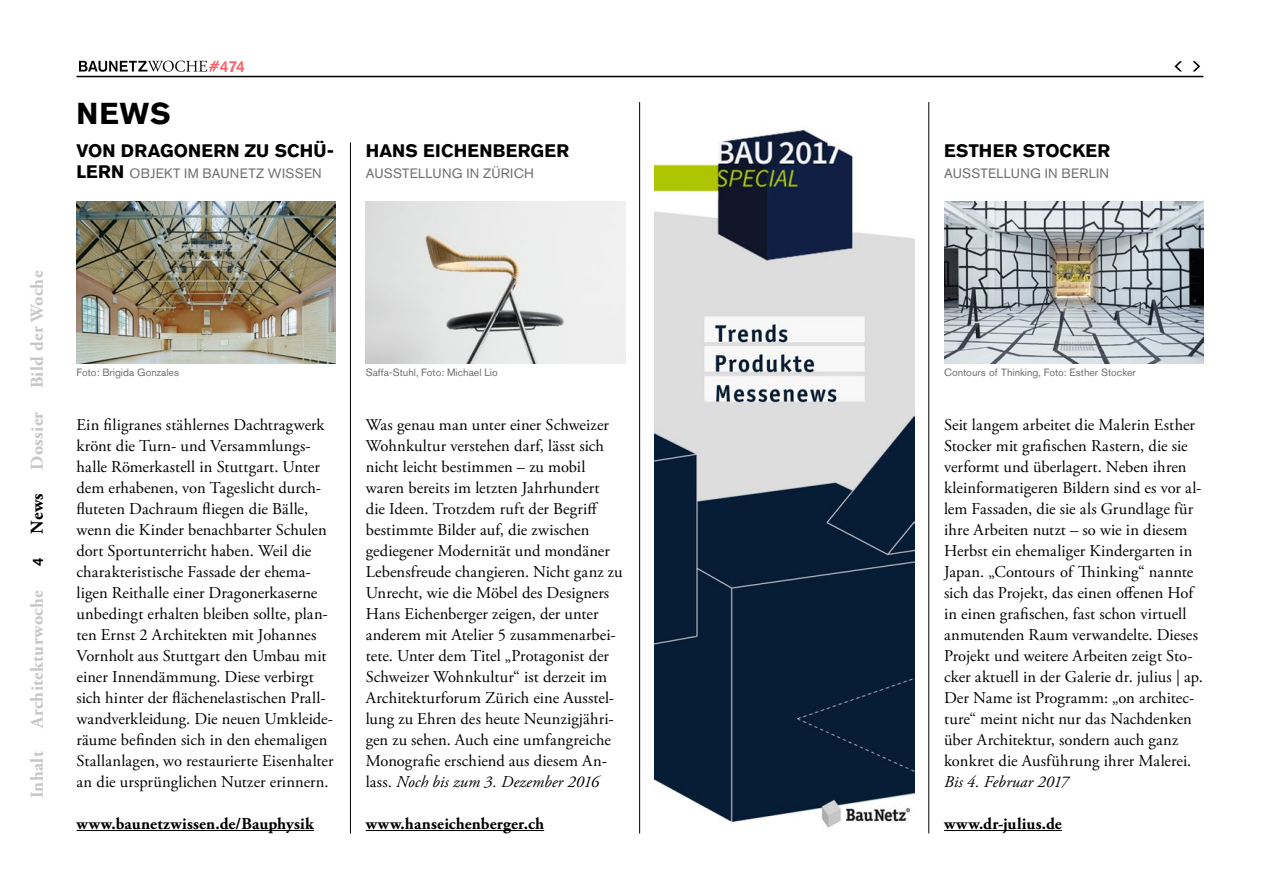
<style>
.page{position:relative;width:1263px;height:893px;background:#fff}
.page>*{position:absolute;margin:0;border:0;box-sizing:border-box;transform-origin:0 0}
.t1{font:700 30px "Akzidenz Grotesk BQ";color:#000}
.t2{font:700 18px "Akzidenz Grotesk BQ";letter-spacing:.015em;color:#000}
.t3{font:700 18px "Adobe Garamond Pro";letter-spacing:.02em;color:#c6c6c6}
.t4{font:700 18px "Adobe Garamond Pro";color:#000}
.t5{font:16.5px/21px "Adobe Garamond Pro";letter-spacing:.005em;color:#000}
.t6{font:700 16.5px "Adobe Garamond Pro";letter-spacing:.01em;color:#000}
.t7{font:italic 16.5px "Adobe Garamond Pro";letter-spacing:.005em;color:#000}
.t8{font:500 15.75px "Akzidenz Grotesk BQ";color:#fc6168}
.t9{font:500 15px "Akzidenz Grotesk BQ";color:#000}
.t10{font:13.5px "Akzidenz Grotesk BQ";letter-spacing:.02em;color:#706f6f}
.t11{font:10.5px "Akzidenz Grotesk BQ";color:#706f6f}
.s1{font-weight:700;font-size:18px;color:#000}
.s2{font-style:italic}
</style>
<div class="page">
<hr style="left:77px;top:76px;width:1126px;height:1px;background:#000">
<svg style="left:1192px;top:61px;width:8px;height:10px"></svg>
<svg style="left:1174px;top:61px;width:8px;height:10px"></svg>
<hr style="left:77px;top:830px;width:237px;height:1px;background:#000">
<hr style="left:350px;top:142px;width:1px;height:691px;background:#000">
<hr style="left:639px;top:102px;width:1px;height:731px;background:#000">
<hr style="left:928px;top:102px;width:1px;height:731px;background:#000">
<hr style="left:366px;top:830px;width:178px;height:1px;background:#000">
<hr style="left:944px;top:830px;width:118px;height:1px;background:#000">
<img style="left:944px;top:202px;width:259px;height:162px">
<img style="left:77px;top:202px;width:259px;height:162px">
<img style="left:366px;top:202px;width:259px;height:162px">
<img style="left:655px;top:130px;width:259px;height:698px">
<svg style="left:79px;top:61px;width:140px;height:11px"></svg>
<h1 class="t1" style="left:77px;top:96px;width:96px">NEWS</h1>
<p class="t8" style="left:220px;top:56px;width:27px">474</p>
<p class="t2" style="left:77px;top:140px;width:259px">VON DRAGONERN ZU SCHÜ-</p>
<p class="t10" style="left:77px;top:165px;width:247px"><span class="s1">LERN</span> OBJEKT IM BAUNETZ WISSEN</p>
<p class="t2" style="left:366px;top:140px;width:205px">HANS EICHENBERGER</p>
<p class="t10" style="left:366px;top:165px;width:170px">AUSSTELLUNG IN ZÜRICH</p>
<p class="t2" style="left:944px;top:140px;width:168px">ESTHER STOCKER</p>
<p class="t10" style="left:944px;top:165px;width:167px">AUSSTELLUNG IN BERLIN</p>
<p class="t3" style="left:27px;top:388px;width:119px;rotate:-90deg">Bild der Woche</p>
<p class="t3" style="left:27px;top:470px;width:59px;rotate:-90deg">Dossier</p>
<p class="t4" style="left:27px;top:534px;width:42px;rotate:-90deg">News</p>
<p class="t9" style="left:29px;top:566px;width:10px;rotate:-90deg">4</p>
<p class="t3" style="left:27px;top:728px;width:139px;rotate:-90deg">Architekturwoche</p>
<p class="t3" style="left:27px;top:798px;width:49px;rotate:-90deg">Inhalt</p>
<p class="t11" style="left:77px;top:366px;width:104px">Foto: Brigida Gonzales</p>
<p class="t11" style="left:366px;top:366px;width:134px">Saffa-Stuhl, Foto: Michael Lio</p>
<p class="t11" style="left:944px;top:366px;width:193px">Contours of Thinking, Foto: Esther Stocker</p>
<p class="t5" style="left:77px;top:415px;width:259px">Ein filigranes stählernes Dachtragwerk krönt die Turn- und Versammlungs&shy;halle Römerkastell in Stuttgart. Unter dem erhabenen, von Tageslicht durch&shy;fluteten Dachraum fliegen die Bälle, wenn die Kinder benachbarter Schulen dort Sportunterricht haben. Weil die charakteristische Fassade der ehema&shy;ligen Reithalle einer Dragonerkaserne unbedingt erhalten bleiben sollte, plan&shy;ten Ernst 2 Architekten mit Johannes Vornholt aus Stuttgart den Umbau mit einer Innendämmung. Diese verbirgt sich hinter der flächenelastischen Prall&shy;wandverkleidung. Die neuen Umkleide&shy;räume befinden sich in den ehemaligen Stallanlagen, wo restaurierte Eisenhalter an die ursprünglichen Nutzer erinnern.</p>
<p class="t6" style="left:77px;top:814px;width:239px">www.baunetzwissen.de/Bauphysik</p>
<p class="t5" style="left:366px;top:415px;width:258px">Was genau man unter einer Schweizer Wohnkultur verstehen darf, lässt sich nicht leicht bestimmen – zu mobil waren bereits im letzten Jahrhundert die Ideen. Trotzdem ruft der Begriff bestimmte Bilder auf, die zwischen gediegener Modernität und mondäner Lebensfreude changieren. Nicht ganz zu Unrecht, wie die Möbel des Designers Hans Eichenberger zeigen, der unter anderem mit Atelier 5 zusammenarbei&shy;tete. Unter dem Titel „Protagonist der Schweizer Wohnkultur“ ist derzeit im Architekturforum Zürich eine Ausstel&shy;lung zu Ehren des heute Neunzigjähri&shy;gen zu sehen. Auch eine umfangreiche Monografie erschiend aus diesem An&shy;lass. <span class="s2">Noch bis zum 3. Dezember 2016</span></p>
<p class="t6" style="left:366px;top:814px;width:180px">www.hanseichenberger.ch</p>
<p class="t5" style="left:944px;top:415px;width:260px">Seit langem arbeitet die Malerin Esther Stocker mit grafischen Rastern, die sie verformt und überlagert. Neben ihren kleinformatigeren Bildern sind es vor al&shy;lem Fassaden, die sie als Grundlage für ihre Arbeiten nutzt – so wie in diesem Herbst ein ehemaliger Kindergarten in Japan. „Contours of Thinking“ nannte sich das Projekt, das einen offenen Hof in einen grafischen, fast schon virtuell anmutenden Raum verwandelte. Dieses Projekt und weitere Arbeiten zeigt Sto&shy;cker aktuell in der Galerie dr. julius | ap.<br>Der Name ist Programm: „on architec&shy;ture“ meint nicht nur das Nachdenken über Architektur, sondern auch ganz konkret die Ausführung ihrer Malerei.</p>
<p class="t7" style="left:944px;top:772px;width:126px">Bis 4. Februar 2017</p>
<p class="t6" style="left:944px;top:814px;width:119px">www.dr-julius.de</p>
</div>
